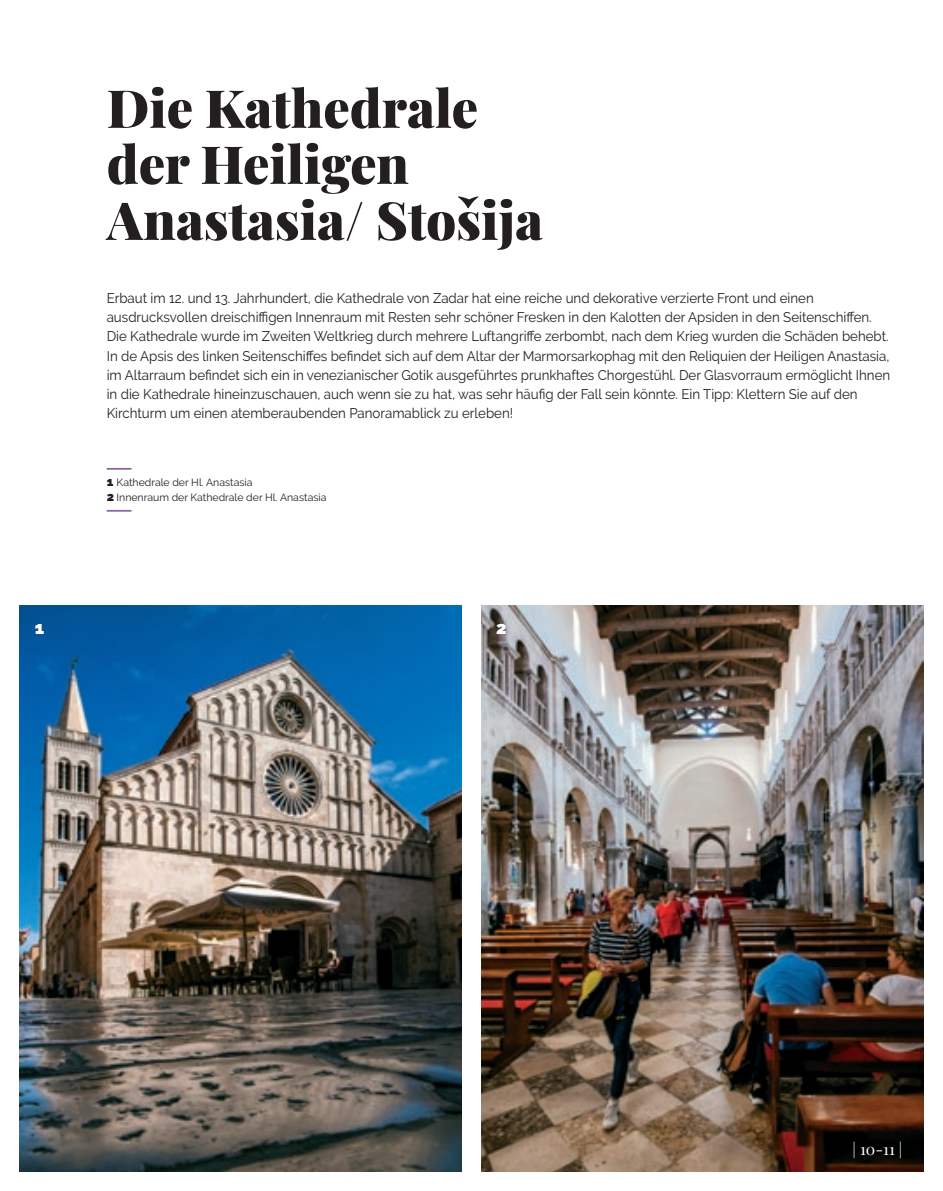
<style>
.page{position:relative;width:943px;height:1191px;background:#fff}
.page>*{position:absolute;margin:0;border:0;box-sizing:border-box;transform-origin:0 0}
.t1{font:900 52.5px/56px "Playfair Display";color:#231f20}
.t2{font:900 17.5px "Raleway";color:#fff}
.t3{font:15.75px "Playfair Display";color:#fff}
.t4{font:14px/19.2px "Raleway";color:#231f20;scale:.95 1}
.t5{font:10.5px/14.7px "Raleway";color:#231f20}
.s1{font-weight:900;font-size:12.25px}
</style>
<div class="page">
<img style="left:20px;top:605px;width:441px;height:566px">
<img style="left:481px;top:605px;width:442px;height:566px">
<hr style="left:107px;top:468px;width:24px;height:2px;background:#805297">
<svg style="left:107px;top:510px;width:24px;height:1px"></svg>
<h1 class="t1" style="left:107px;top:76px;width:438px">Die Kathedrale der Heiligen<br>Anastasia/ Stošija</h1>
<p class="t4" style="left:107px;top:288px;width:826px">Erbaut im 12. und 13. Jahrhundert, die Kathedrale von Zadar hat eine reiche und dekorative verzierte Front und einen ausdrucksvollen dreischiffigen Innenraum mit Resten sehr schöner Fresken in den Kalotten der Apsiden in den Seitenschiffen.<br>Die Kathedrale wurde im Zweiten Weltkrieg durch mehrere Luftangriffe zerbombt, nach dem Krieg wurden die Schäden behebt.<br>In de Apsis des linken Seitenschiffes befindet sich auf dem Altar der Marmorsarkophag mit den Reliquien der Heiligen Anastasia, im Altarraum befindet sich ein in venezianischer Gotik ausgeführtes prunkhaftes Chorgestühl. Der Glasvorraum ermöglicht Ihnen in die Kathedrale hineinzuschauen, auch wenn sie zu hat, was sehr häufig der Fall sein könnte. Ein Tipp: Klettern Sie auf den Kirchturm um einen atemberaubenden Panoramablick zu erleben!</p>
<p class="t5" style="left:107px;top:475px;width:221px"><span class="s1">1</span> Kathedrale der Hl. Anastasia<br><span class="s1">2</span> Innenraum der Kathedrale der Hl. Anastasia</p>
<p class="t2" style="left:35px;top:617px;width:11px">1</p>
<p class="t2" style="left:496px;top:617px;width:12px">2</p>
<p class="t3" style="left:852px;top:1136px;width:51px">| 10-11 |</p>
</div>
